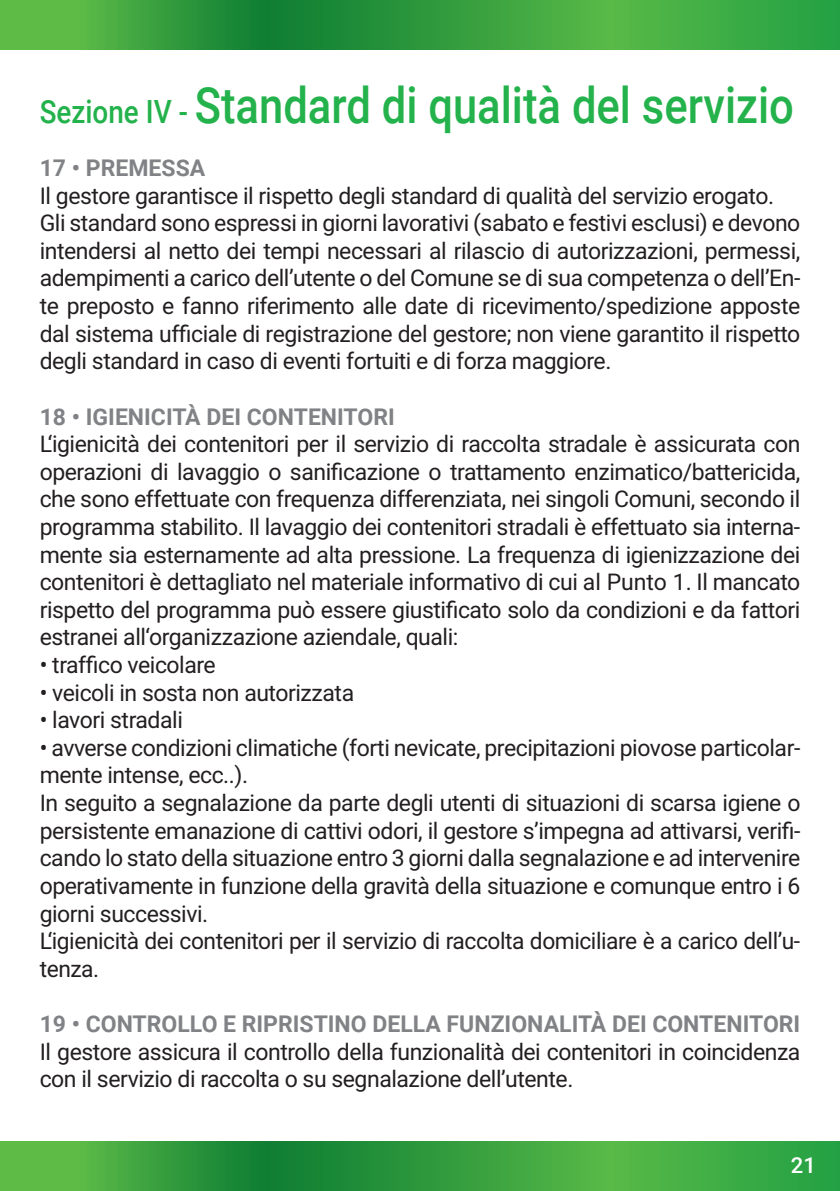
<style>
.page{position:relative;width:840px;height:1191px;background:#fff}
.page>*{position:absolute;margin:0;border:0;box-sizing:border-box;transform-origin:0 0}
.t1{font:500 50px "Roboto";color:#23b24b;scale:.87 1}
.t2{font:23px/27.6px "Roboto";letter-spacing:-.02em;color:#231f20}
.t3{font:700 23px "Roboto";color:#808285}
.t4{font:500 22px "Roboto";color:#fff}
.s1{font-size:32px}
</style>
<div class="page">
<svg style="left:0;top:0;width:839px;height:49px;background:#39a240"></svg>
<svg style="left:0;top:1142px;width:839px;height:49px;background:#39a240"></svg>
<h1 class="t1" style="left:40px;top:70px;width:867px"><span class="s1">Sezione IV -</span> Standard di qualità del servizio</h1>
<p class="t3" style="left:40px;top:152px;width:167px">17 • PREMESSA</p>
<p class="t2" style="left:40px;top:181px;width:761px">Il gestore garantisce il rispetto degli standard di qualità del servizio erogato.<br>Gli standard sono espressi in giorni lavorativi (sabato e festivi esclusi) e devono intendersi al netto dei tempi necessari al rilascio di autorizzazioni, permessi, adempimenti a carico dell’utente o del Comune se di sua competenza o dell’En&shy;te preposto e fanno riferimento alle date di ricevimento/spedizione apposte dal sistema ufficiale di registrazione del gestore; non viene garantito il rispetto degli standard in caso di eventi fortuiti e di forza maggiore.</p>
<p class="t3" style="left:40px;top:400px;width:356px">18 • IGIENICITÀ DEI CONTENITORI</p>
<p class="t2" style="left:40px;top:429px;width:761px;text-align:justify">L‘igienicità dei contenitori per il servizio di raccolta stradale è assicurata con operazioni di lavaggio o sanificazione o trattamento enzimatico/battericida, che sono effettuate con frequenza differenziata, nei singoli Comuni, secondo il programma stabilito. Il lavaggio dei contenitori stradali è effettuato sia interna&shy;mente sia esternamente ad alta pressione. La frequenza di igienizzazione dei contenitori è dettagliato nel materiale informativo di cui al Punto 1. Il mancato rispetto del programma può essere giustificato solo da condizioni e da fattori estranei all‘organizzazione aziendale, quali:</p>
<p class="t2" style="left:40px;top:650px;width:177px">• traffico veicolare</p>
<p class="t2" style="left:40px;top:678px;width:316px">• veicoli in sosta non autorizzata</p>
<p class="t2" style="left:40px;top:705px;width:145px">• lavori stradali</p>
<p class="t2" style="left:40px;top:733px;width:762px">• avverse condizioni climatiche (forti nevicate, precipitazioni piovose particolar&shy;mente intense, ecc..).<br>In seguito a segnalazione da parte degli utenti di situazioni di scarsa igiene o persistente emanazione di cattivi odori, il gestore s’impegna ad attivarsi, verifi&shy;cando lo stato della situazione entro 3 giorni dalla segnalazione e ad intervenire operativamente in funzione della gravità della situazione e comunque entro i 6 giorni successivi.<br>L‘igienicità dei contenitori per il servizio di raccolta domiciliare è a carico dell’u&shy;tenza.</p>
<p class="t3" style="left:40px;top:1007px;width:761px">19 • CONTROLLO E RIPRISTINO DELLA FUNZIONALITÀ DEI CONTENITORI</p>
<p class="t2" style="left:40px;top:1036px;width:761px">Il gestore assicura il controllo della funzionalità dei contenitori in coincidenza con il servizio di raccolta o su segnalazione dell’utente.</p>
<p class="t4" style="left:790px;top:1149px;width:26px">21</p>
</div>
